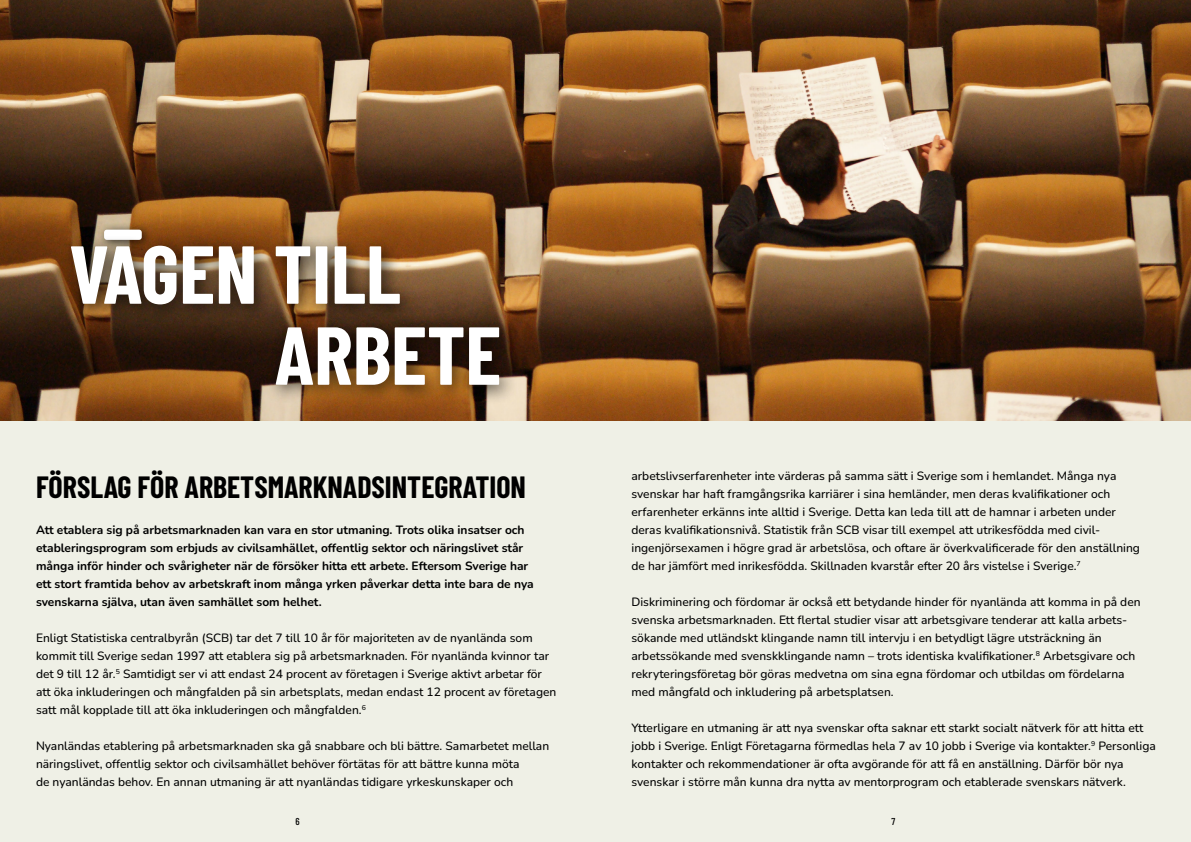
<style>
.page{position:relative;width:1191px;height:842px;background:#fff}
.page>*{position:absolute;margin:0;border:0;box-sizing:border-box;transform-origin:0 0}
.t1{font:700 82px/81px "Barlow Condensed";color:#fff}
.t2{font:700 30px "Barlow Condensed";color:#000}
.t3{font:500 12px/18px "Nunito";color:#000}
.t4{font:700 12px/18px "Nunito";color:#000}
.t5{font:500 10px "Barlow Condensed";color:#000}
</style>
<div class="page">
<div style="left:0;top:421px;width:1191px;height:421px;background:#eff0e6"></div>
<img style="left:0;top:0;width:1191px;height:421px">
<div style="left:97px;top:222px;width:56px;height:29px;background:#000;opacity:.75"></div>
<div style="left:104px;top:230px;width:38px;height:10px;background:#fff;border-radius:3px"></div>
<div style="left:60px;top:234px;width:359px;height:90px;background:#000;opacity:.75"></div>
<div style="left:265px;top:315px;width:253px;height:90px;background:#000;opacity:.75"></div>
<h1 class="t1" style="left:275px;top:229px;width:228px;text-indent:-205px">VAGEN TILL<br>ARBETE</h1>
<h2 class="t2" style="left:36px;top:466px;width:491px">FÖRSLAG FÖR ARBETSMARKNADSINTEGRATION</h2>
<p class="t4" style="left:36px;top:520px;width:499px">Att etablera sig på arbetsmarknaden kan vara en stor utmaning. Trots olika insatser och etableringsprogram som erbjuds av civilsamhället, offentlig sektor och näringslivet står många inför hinder och svårigheter när de försöker hitta ett arbete. Eftersom Sverige har ett stort framtida behov av arbetskraft inom många yrken påverkar detta inte bara de nya svenskarna själva, utan även samhället som helhet.</p>
<p class="t3" style="left:36px;top:628px;width:522px">Enligt Statistiska centralbyrån (SCB) tar det 7 till 10 år för majoriteten av de nyanlända som kommit till Sverige sedan 1997 att etablera sig på arbetsmarknaden. För nyanlända kvinnor tar det 9 till 12 år.<sup>5</sup> Samtidigt ser vi att endast 24 procent av företagen i Sverige aktivt arbetar för att öka inkluderingen och mångfalden på sin arbetsplats, medan endast 12 procent av företagen satt mål kopplade till att öka inkluderingen och mångfalden.<sup>6</sup></p>
<p class="t3" style="left:36px;top:736px;width:515px">Nyanländas etablering på arbetsmarknaden ska gå snabbare och bli bättre. Samarbetet mellan näringslivet, offentlig sektor och civilsamhället behöver förtätas för att bättre kunna möta<br>de nyanländas behov. En annan utmaning är att nyanländas tidigare yrkeskunskaper och</p>
<p class="t3" style="left:631px;top:466px;width:510px">arbetslivserfarenheter inte värderas på samma sätt i Sverige som i hemlandet. Många nya svenskar har haft framgångsrika karriärer i sina hemländer, men deras kvalifikationer och erfarenheter erkänns inte alltid i Sverige. Detta kan leda till att de hamnar i arbeten under deras kvalifikationsnivå. Statistik från SCB visar till exempel att utrikesfödda med civil&shy;ingenjörsexamen i högre grad är arbetslösa, och oftare är överkvalificerade för den anställning de har jämfört med inrikesfödda. Skillnaden kvarstår efter 20 års vistelse i Sverige.<sup>7</sup></p>
<p class="t3" style="left:631px;top:592px;width:510px">Diskriminering och fördomar är också ett betydande hinder för nyanlända att komma in på den svenska arbetsmarknaden. Ett flertal studier visar att arbetsgivare tenderar att kalla arbets&shy;sökande med utländskt klingande namn till intervju i en betydligt lägre utsträckning än arbetssökande med svenskklingande namn – trots identiska kvalifikationer.<sup>8</sup> Arbetsgivare och rekryteringsföretag bör göras medvetna om sina egna fördomar och utbildas om fördelarna med mångfald och inkludering på arbetsplatsen.</p>
<p class="t3" style="left:631px;top:718px;width:526px">Ytterligare en utmaning är att nya svenskar ofta saknar ett starkt socialt nätverk för att hitta ett jobb i Sverige. Enligt Företagarna förmedlas hela 7 av 10 jobb i Sverige via kontakter.<sup>9</sup> Personliga kontakter och rekommendationer är ofta avgörande för att få en anställning. Därför bör nya svenskar i större mån kunna dra nytta av mentorprogram och etablerade svenskars nätverk.</p>
<p class="t5" style="left:296px;top:814px;width:6px">6</p>
<p class="t5" style="left:891px;top:814px;width:5px">7</p>
</div>
